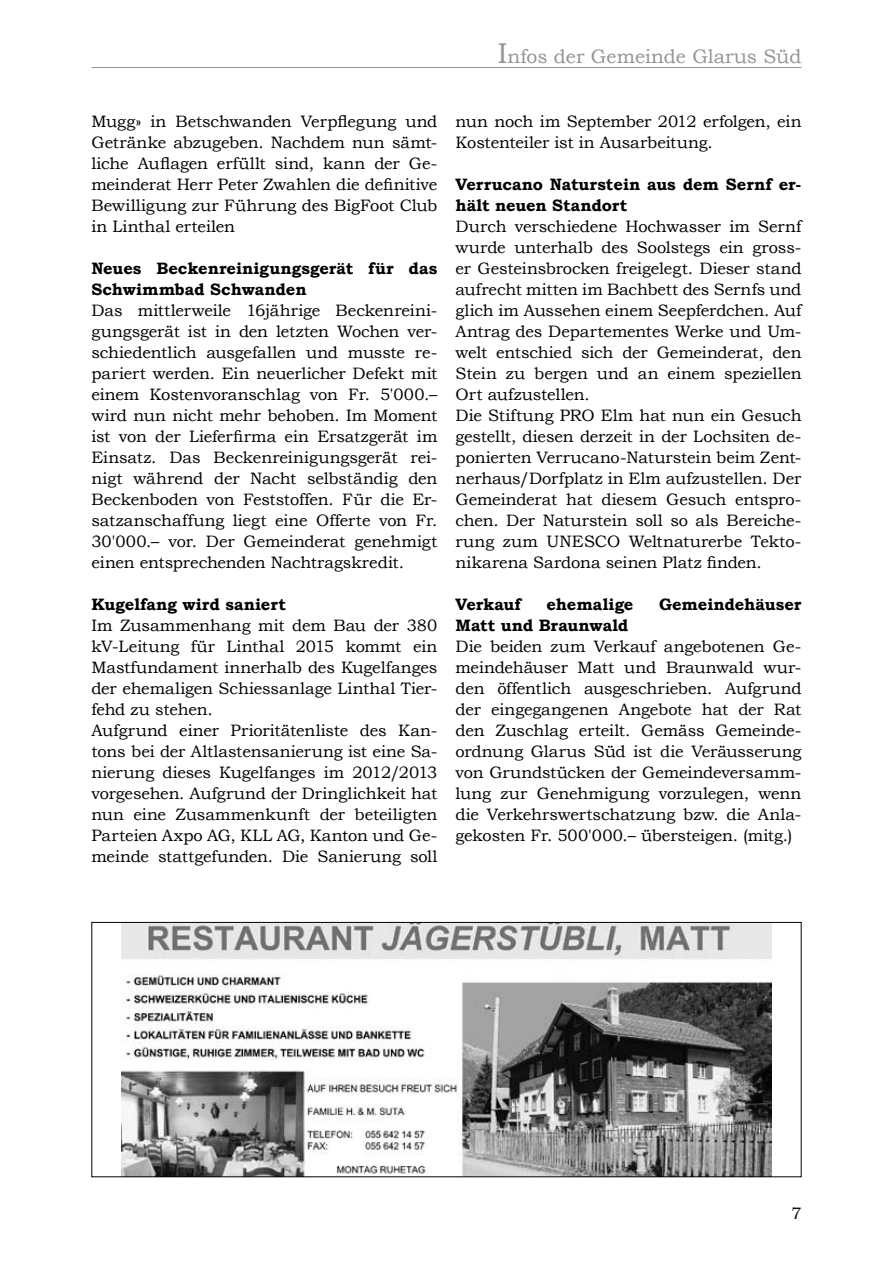
<style>
.page{position:relative;width:893px;height:1263px;background:#fff}
.page>*{position:absolute;margin:0;border:0;box-sizing:border-box;transform-origin:0 0}
.t1{font:19.5px "Bookman Old Style";color:#929395}
.t2{font:16.5px/21px "Bookman Old Style";letter-spacing:-.01em;color:#000;text-align:justify}
.t3{font:700 16.5px/21px "Bookman Old Style";color:#000}
.s1{font-size:28.5px}
</style>
<div class="page">
<hr style="left:91px;top:67px;width:710px;height:1px;background:#929395">
<img style="left:121px;top:924px;width:651px;height:251px">
<div style="left:91px;top:922px;width:710px;height:255px;border:1px solid #000"></div>
<p class="t1" style="left:498px;top:44px;width:305px"><span class="s1">I</span>nfos der Gemeinde Glarus Süd</p>
<p class="t2" style="left:91px;top:111px;width:348px">Mugg» in Betschwanden Verpflegung und Getränke abzugeben. Nachdem nun sämt&shy;liche Auflagen erfüllt sind, kann der Ge&shy;meinderat Herr Peter Zwahlen die definitive Bewilligung zur Führung des BigFoot Club in Linthal erteilen</p>
<p class="t3" style="left:91px;top:258px;width:348px">Neues Beckenreinigungsgerät für das<br>Schwimmbad Schwanden</p>
<p class="t2" style="left:91px;top:300px;width:348px">Das mittlerweile 16jährige Beckenreini&shy;gungsgerät ist in den letzten Wochen ver&shy;schiedentlich ausgefallen und musste re&shy;pariert werden. Ein neuerlicher Defekt mit einem Kostenvoranschlag von Fr. 5'000.– wird nun nicht mehr behoben. Im Moment ist von der Lieferfirma ein Ersatzgerät im Einsatz. Das Beckenreinigungsgerät rei&shy;nigt während der Nacht selbständig den Beckenboden von Feststoffen. Für die Er&shy;satzanschaffung liegt eine Offerte von Fr.<br>30'000.– vor. Der Gemeinderat genehmigt einen entsprechenden Nachtragskredit.</p>
<p class="t3" style="left:91px;top:594px;width:196px">Kugelfang wird saniert</p>
<p class="t2" style="left:91px;top:615px;width:348px;text-align:left">Im Zusammenhang mit dem Bau der 380 kV-Leitung für Linthal 2015 kommt ein Mastfundament innerhalb des Kugelfanges der ehemaligen Schiessanlage Linthal Tier&shy;fehd zu stehen.<br>Aufgrund einer Prioritätenliste des Kan&shy;tons bei der Altlastensanierung ist eine Sa&shy;nierung dieses Kugelfanges im 2012/2013 vorgesehen. Aufgrund der Dringlichkeit hat nun eine Zusammenkunft der beteiligten Parteien Axpo AG, KLL AG, Kanton und Ge&shy;meinde stattgefunden. Die Sanierung soll</p>
<p class="t2" style="left:455px;top:111px;width:348px">nun noch im September 2012 erfolgen, ein<br>Kostenteiler ist in Ausarbeitung.</p>
<p class="t3" style="left:455px;top:174px;width:348px">Verrucano Naturstein aus dem Sernf er&shy;hält neuen Standort</p>
<p class="t2" style="left:455px;top:216px;width:348px;text-align:left">Durch verschiedene Hochwasser im Sernf wurde unterhalb des Soolstegs ein gross&shy;er Gesteinsbrocken freigelegt. Dieser stand aufrecht mitten im Bachbett des Sernfs und glich im Aussehen einem Seepferdchen. Auf Antrag des Departementes Werke und Um&shy;welt entschied sich der Gemeinderat, den Stein zu bergen und an einem speziellen Ort aufzustellen.<br>Die Stiftung PRO Elm hat nun ein Gesuch gestellt, diesen derzeit in der Lochsiten de&shy;ponierten Verrucano-Naturstein beim Zent&shy;nerhaus/Dorfplatz in Elm aufzustellen. Der Gemeinderat hat diesem Gesuch entspro&shy;chen. Der Naturstein soll so als Bereiche&shy;rung zum UNESCO Weltnaturerbe Tekto&shy;nikarena Sardona seinen Platz finden.</p>
<p class="t3" style="left:455px;top:594px;width:67px">Verkauf</p>
<p class="t3" style="left:546px;top:594px;width:89px">ehemalige</p>
<p class="t3" style="left:659px;top:594px;width:144px">Gemeindehäuser</p>
<p class="t3" style="left:455px;top:615px;width:175px">Matt und Braunwald</p>
<p class="t2" style="left:455px;top:636px;width:348px">Die beiden zum Verkauf angebotenen Ge&shy;meindehäuser Matt und Braunwald wur&shy;den öffentlich ausgeschrieben. Aufgrund der eingegangenen Angebote hat der Rat den Zuschlag erteilt. Gemäss Gemeinde&shy;ordnung Glarus Süd ist die Veräusserung von Grundstücken der Gemeindeversamm&shy;lung zur Genehmigung vorzulegen, wenn die Verkehrswertschatzung bzw. die Anla&shy;gekosten Fr. 500'000.– übersteigen. (mitg.)</p>
<p class="t2" style="left:791px;top:1203px;width:12px">7</p>
</div>
